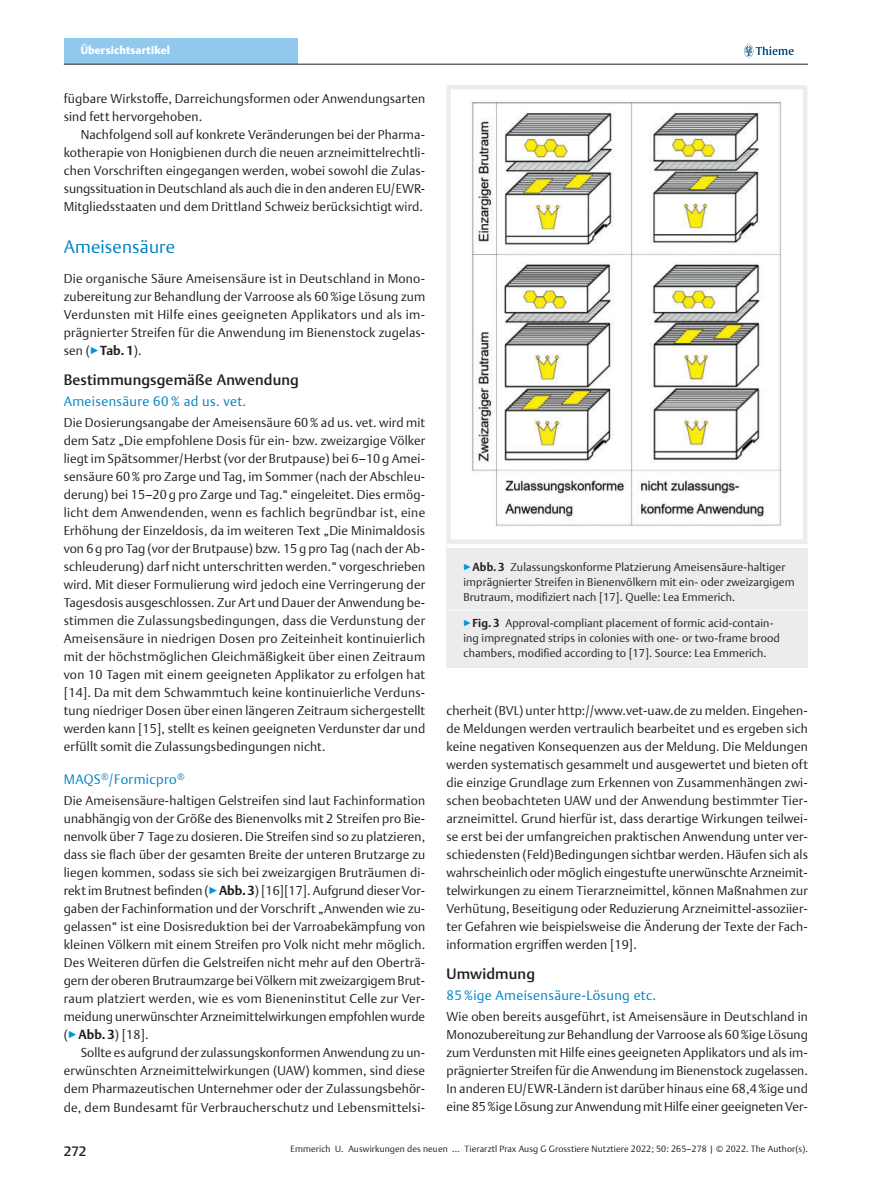
<style>
.page{position:relative;width:893px;height:1191px;background:#fff}
.page>*{position:absolute;margin:0;border:0;box-sizing:border-box;transform-origin:0 0}
.t1{font:300 18px "Thieme Argo 2011";letter-spacing:.01em;color:#0082c3}
.t2{font:500 15px "Thieme Argo 2011";letter-spacing:.01em;color:#231f20}
.t3{font:300 13.5px "Thieme Argo 2011";letter-spacing:.025em;color:#0082c3}
.t4{font:500 13.5px "Thieme Argo 2011";color:#231f20}
.t5{font:300 12.75px/18px "Thieme Argo 2011";letter-spacing:.01em;color:#231f20;text-align:justify}
.t6{font:300 11.25px/15px "Thieme Argo 2011";letter-spacing:.01em;color:#231f20}
.t7{font:900 10.8px "Thieme Argo 2011";letter-spacing:.01em;color:#fff}
.t8{font:300 9px "Thieme Argo 2011";letter-spacing:.01em;color:#231f20}
.s1{color:#0095d9}
.s2{font-weight:700}
</style>
<div class="page">
<svg style="left:744px;top:45px;width:50px;height:12px"></svg>
<div style="left:64px;top:38px;width:234px;height:26px;background:#91c9ed"></div>
<hr style="left:64px;top:64px;width:744px;height:1px;background:#231f20">
<div style="left:446px;top:544px;width:362px;height:124px;background:#ececee"></div>
<hr style="left:446px;top:544px;width:362px;height:4px;background:#fff">
<hr style="left:446px;top:609px;width:362px;height:1px;background:#fff">
<img style="left:471px;top:100px;width:311px;height:427px">
<div style="left:446px;top:85px;width:361px;height:459px;border:4px solid #ececee"></div>
<p class="t7" style="left:81px;top:43px;width:91px">Übersichtsartikel</p>
<p class="t5" style="left:64px;top:89px;width:363px">fügbare Wirkstoffe, Darreichungsformen oder Anwendungsarten sind fett hervorgehoben.</p>
<p class="t5" style="left:64px;top:125px;width:363px;text-indent:17px">Nachfolgend soll auf konkrete Veränderungen bei der Pharma&shy;kotherapie von Honigbienen durch die neuen arzneimittelrechtli&shy;chen Vorschriften eingegangen werden, wobei sowohl die Zulas&shy;sungssituation in Deutschland als auch die in den anderen EU/EWR-Mitgliedsstaaten und dem Drittland Schweiz berücksichtigt wird.</p>
<h1 class="t1" style="left:64px;top:235px;width:113px">Ameisensäure</h1>
<p class="t5" style="left:64px;top:269px;width:363px">Die organische Säure Ameisensäure ist in Deutschland in Mono&shy;zubereitung zur Behandlung der Varroose als 60%ige Lösung zum Verdunsten mit Hilfe eines geeigneten Applikators und als im&shy;prägnierter Streifen für die Anwendung im Bienenstock zugelas&shy;sen (<span class="s1">▶</span><span class="s2">Tab. 1</span>).</p>
<p class="t2" style="left:64px;top:370px;width:237px">Bestimmungsgemäße Anwendung</p>
<p class="t3" style="left:64px;top:392px;width:184px">Ameisensäure 60 % ad us. vet.</p>
<p class="t5" style="left:64px;top:413px;width:363px">Die Dosierungsangabe der Ameisensäure 60% ad us. vet. wird mit dem Satz „Die empfohlene Dosis für ein- bzw. zweizargige Völker liegt im Spätsommer/Herbst (vor der Brutpause) bei 6–10 g Amei&shy;sensäure 60% pro Zarge und Tag, im Sommer (nach der Abschleu&shy;derung) bei 15–20 g pro Zarge und Tag.“ eingeleitet. Dies ermög&shy;licht dem Anwendenden, wenn es fachlich begründbar ist, eine Erhöhung der Einzeldosis, da im weiteren Text „Die Minimaldosis von 6g pro Tag (vor der Brutpause) bzw. 15g pro Tag (nach der Ab&shy;schleuderung) darf nicht unterschritten werden.“ vorgeschrieben wird. Mit dieser Formulierung wird jedoch eine Verringerung der Tagesdosis ausgeschlossen. Zur Art und Dauer der Anwendung be&shy;stimmen die Zulassungsbedingungen, dass die Verdunstung der Ameisensäure in niedrigen Dosen pro Zeiteinheit kontinuierlich mit der höchstmöglichen Gleichmäßigkeit über einen Zeitraum von 10 Tagen mit einem geeigneten Applikator zu erfolgen hat [14]. Da mit dem Schwammtuch keine kontinuierliche Verduns&shy;tung niedriger Dosen über einen längeren Zeitraum sichergestellt werden kann [15], stellt es keinen geeigneten Verdunster dar und erfüllt somit die Zulassungsbedingungen nicht.</p>
<p class="t3" style="left:64px;top:770px;width:122px">MAQS<sup>®</sup>/Formicpro<sup>®</sup></p>
<p class="t5" style="left:64px;top:791px;width:363px">Die Ameisensäure-haltigen Gelstreifen sind laut Fachinformation unabhängig von der Größe des Bienenvolks mit 2 Streifen pro Bie&shy;nenvolk über 7 Tage zu dosieren. Die Streifen sind so zu platzieren, dass sie flach über der gesamten Breite der unteren Brutzarge zu liegen kommen, sodass sie sich bei zweizargigen Bruträumen di&shy;rekt im Brutnest befinden (<span class="s1">▶</span><span class="s2">Abb.3</span>) [16][17]. Aufgrund dieser Vor&shy;gaben der Fachinformation und der Vorschrift „Anwenden wie zu&shy;gelassen“ ist eine Dosisreduktion bei der Varroabekämpfung von kleinen Völkern mit einem Streifen pro Volk nicht mehr möglich.<br>Des Weiteren dürfen die Gelstreifen nicht mehr auf den Oberträ&shy;gern der oberen Brutraumzarge bei Völkern mit zweizargigem Brut&shy;raum platziert werden, wie es vom Bieneninstitut Celle zur Ver&shy;meidung unerwünschter Arzneimittelwirkungen empfohlen wurde (<span class="s1">▶</span><span class="s2">Abb. 3</span>) [18].</p>
<p class="t5" style="left:64px;top:1043px;width:363px;text-indent:17px">Sollte es aufgrund der zulassungskonformen Anwendung zu un&shy;erwünschten Arzneimittelwirkungen (UAW) kommen, sind diese dem Pharmazeutischen Unternehmer oder der Zulassungsbehör&shy;de, dem Bundesamt für Verbraucherschutz und Lebensmittelsi-</p>
<p class="t6" style="left:463px;top:559px;width:333px"><span class="s1">▶</span><span class="s2">Abb. 3</span> Zulassungskonforme Platzierung Ameisensäure-haltiger imprägnierter Streifen in Bienenvölkern mit ein- oder zweizargigem<br>Brutraum, modifiziert nach [17]. Quelle: Lea Emmerich.</p>
<p class="t6" style="left:463px;top:616px;width:318px"><span class="s1">▶</span><span class="s2">Fig. 3</span> Approval-compliant placement of formic acid-contain&shy;ing impregnated strips in colonies with one- or two-frame brood chambers, modified according to [17]. Source: Lea Emmerich.</p>
<p class="t5" style="left:446px;top:701px;width:363px">cherheit (BVL) unter http://www.vet-uaw.de zu melden. Eingehen&shy;de Meldungen werden vertraulich bearbeitet und es ergeben sich keine negativen Konsequenzen aus der Meldung. Die Meldungen werden systematisch gesammelt und ausgewertet und bieten oft die einzige Grundlage zum Erkennen von Zusammenhängen zwi&shy;schen beobachteten UAW und der Anwendung bestimmter Tier&shy;arzneimittel. Grund hierfür ist, dass derartige Wirkungen teilwei&shy;se erst bei der umfangreichen praktischen Anwendung unter ver&shy;schiedensten (Feld)Bedingungen sichtbar werden. Häufen sich als wahrscheinlich oder möglich eingestufte unerwünschte Arzneimit&shy;telwirkungen zu einem Tierarzneimittel, können Maßnahmen zur Verhütung, Beseitigung oder Reduzierung Arzneimittel-assoziier&shy;ter Gefahren wie beispielsweise die Änderung der Texte der Fach&shy;information ergriffen werden [19].</p>
<p class="t2" style="left:446px;top:964px;width:90px">Umwidmung</p>
<p class="t3" style="left:446px;top:986px;width:211px">85 %ige Ameisensäure-Lösung etc.</p>
<p class="t5" style="left:446px;top:1007px;width:363px">Wie oben bereits ausgeführt, ist Ameisensäure in Deutschland in Monozubereitung zur Behandlung der Varroose als 60%ige Lösung zum Verdunsten mit Hilfe eines geeigneten Applikators und als im&shy;prägnierter Streifen für die Anwendung im Bienenstock zugelassen.<br>In anderen EU/EWR-Ländern ist darüber hinaus eine 68,4%ige und eine 85%ige Lösung zur Anwendung mit Hilfe einer geeigneten Ver-</p>
<p class="t4" style="left:64px;top:1142px;width:24px">272</p>
<p class="t8" style="left:291px;top:1143px;width:519px">Emmerich U. Auswirkungen des neuen ... Tierarztl Prax Ausg G Grosstiere Nutztiere 2022; 50: 265–278 | © 2022. The Author(s).</p>
</div>
